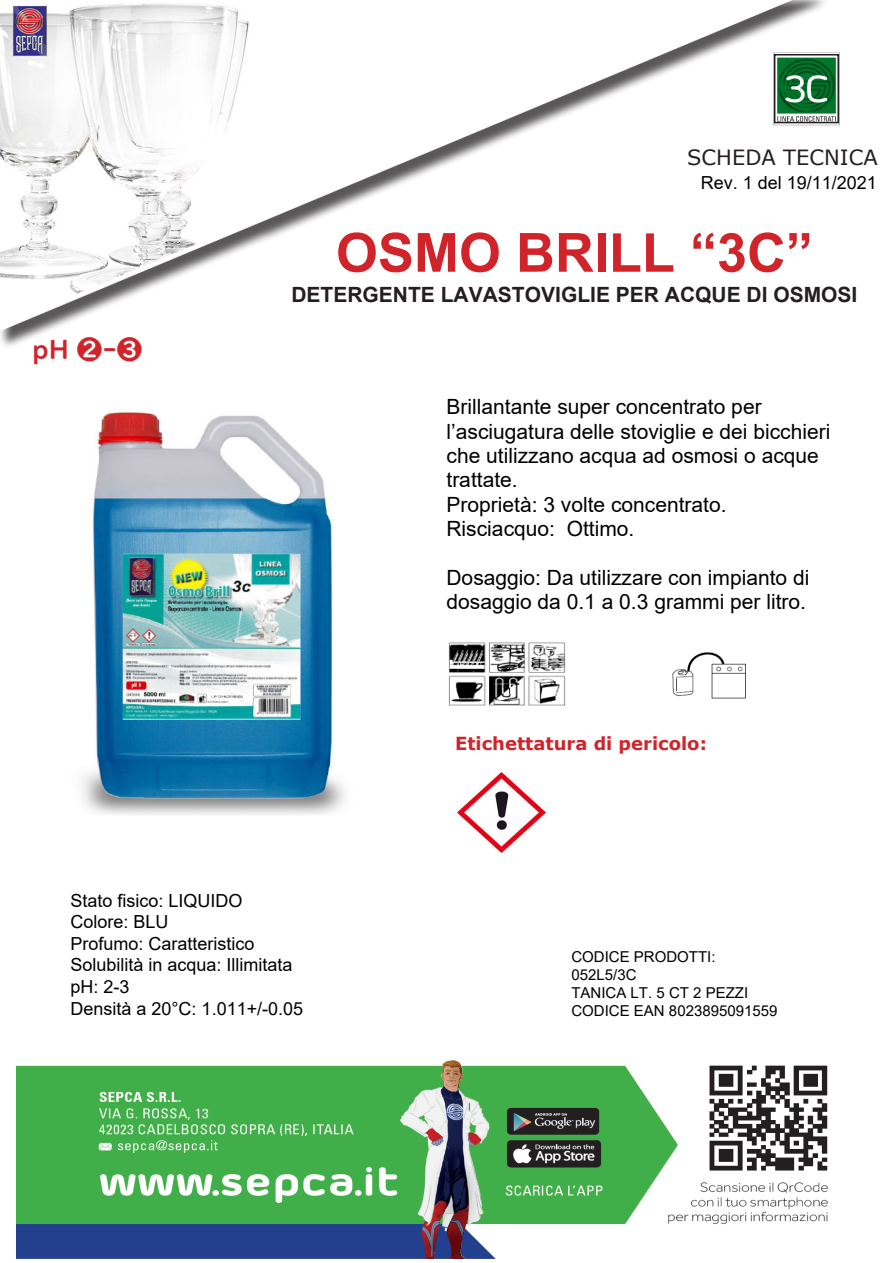
<style>
.page{position:relative;width:893px;height:1263px;background:#fff}
.page>*{position:absolute;margin:0;border:0;box-sizing:border-box;transform-origin:0 0}
.t1{font:700 54px "Arial";color:#d1232a}
.t2{font:25.5px "UD Digi Kyokasho NP B";color:#d1232a}
.t3{font:21px/24.3px "Arial";color:#000}
.t4{font:700 21px "Arial";color:#231f20}
.t5{font:21px "Verdana";color:#231f20}
.t6{font:18px/21.6px "Arial";color:#000}
.t7{font:700 18px "Verdana";color:#d1232a}
.t8{font:15px/18px "Arial";color:#000}
</style>
<div class="page">
<img style="left:672px;top:652px;width:74px;height:47px">
<img style="left:0;top:3px;width:676px;height:328px">
<img style="left:457px;top:773px;width:88px;height:80px">
<img style="left:676px;top:0;width:164px;height:126px">
<img style="left:448px;top:642px;width:118px;height:64px">
<img style="left:82px;top:412px;width:263px;height:403px">
<img style="left:17px;top:1060px;width:812px;height:198px">
<p class="t5" style="left:687px;top:143px;width:192px">SCHEDA TECNICA</p>
<p class="t6" style="left:701px;top:172px;width:178px">Rev. 1 del 19/11/2021</p>
<p class="t2" style="left:32px;top:335px;width:112px">pH ❷-❸</p>
<p class="t1" style="left:336px;top:215px;width:479px">OSMO BRILL “3C”</p>
<p class="t4" style="left:291px;top:280px;width:567px">DETERGENTE LAVASTOVIGLIE PER ACQUE DI OSMOSI</p>
<p class="t3" style="left:446px;top:394px;width:385px">Brillantante super concentrato per l’asciugatura delle stoviglie e dei bicchieri che utilizzano acqua ad osmosi o acque trattate.<br>Proprietà: 3 volte concentrato.<br>Risciacquo: Ottimo.</p>
<p class="t3" style="left:446px;top:565px;width:364px">Dosaggio: Da utilizzare con impianto di dosaggio da 0.1 a 0.3 grammi per litro.</p>
<p class="t7" style="left:455px;top:731px;width:253px">Etichettatura di pericolo:</p>
<p class="t6" style="left:70px;top:889px;width:234px">Stato fisico: LIQUIDO<br>Colore: BLU<br>Profumo: Caratteristico<br>Solubilità in acqua: Illimitata pH: 2-3<br>Densità a 20°C: 1.011+/-0.05</p>
<p class="t8" style="left:571px;top:947px;width:207px">CODICE PRODOTTI:<br>052L5/3C<br>TANICA LT. 5 CT 2 PEZZI<br>CODICE EAN 8023895091559</p>
</div>
